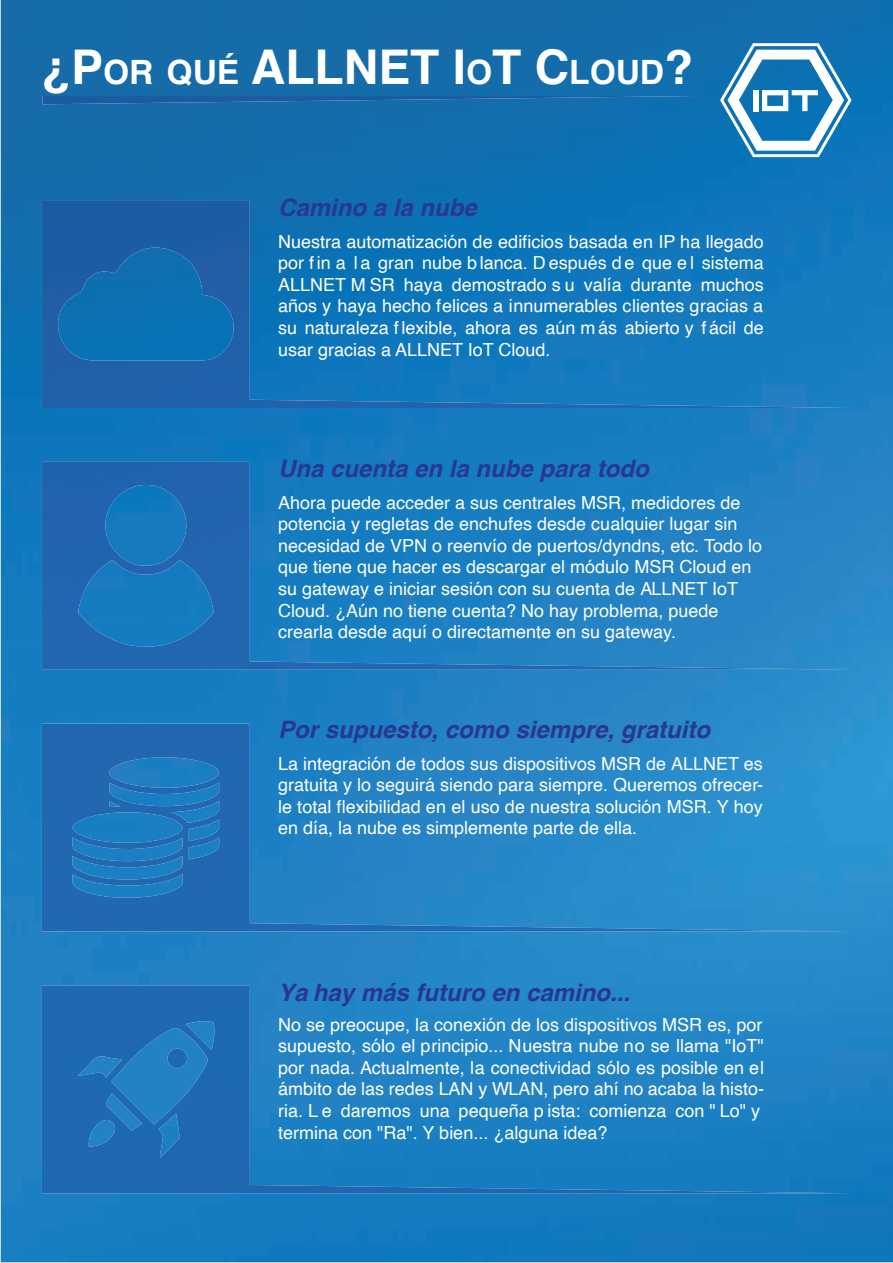
<style>
.page{position:relative;width:893px;height:1263px;background:#fff}
.page>*{position:absolute;margin:0;border:0;box-sizing:border-box;transform-origin:0 0}
.t1{font:700 47.85px "Helvetica";color:#fff}
.t2{font:italic 700 24px "Helvetica";color:#283890}
.t3{font:18px/21.6px "Helvetica";color:#fff;text-align:justify}
.s1{font-size:33.45px}
</style>
<div class="page">
<img style="left:1px;top:0;width:892px;height:1262px">
<img style="left:42px;top:462px;width:808px;height:208px">
<img style="left:42px;top:724px;width:808px;height:207px">
<img style="left:42px;top:985px;width:808px;height:208px">
<img style="left:42px;top:200px;width:808px;height:208px">
<img style="left:43px;top:96px;width:654px;height:8px">
<svg style="left:720px;top:43px;width:132px;height:114px"></svg>
<h1 class="t1" style="left:42px;top:28px;width:653px">¿P<span class="s1">OR QUÉ</span> ALLNET I<span class="s1">O</span>T C<span class="s1">LOUD</span>?</h1>
<h2 class="t2" style="left:278px;top:188px;width:200px">Camino a la nube</h2>
<p class="t3" style="left:278px;top:231px;width:487px">Nuestra automatización de edificios basada en IP ha llegado por f in a l a gran nube b lanca. D espués d e que e l sistema ALLNET M SR haya demostrado s u valía durante muchos años y haya hecho felices a innumerables clientes gracias a su naturaleza f lexible, ahora es aún m ás abierto y f ácil de usar gracias a ALLNET IoT Cloud.</p>
<h2 class="t2" style="left:278px;top:449px;width:372px">Una cuenta en la nube para todo</h2>
<p class="t3" style="left:278px;top:492px;width:486px;text-align:left">Ahora puede acceder a sus centrales MSR, medidores de potencia y regletas de enchufes desde cualquier lugar sin necesidad de VPN o reenvío de puertos/dyndns, etc. Todo lo que tiene que hacer es descargar el módulo MSR Cloud en su gateway e iniciar sesión con su cuenta de ALLNET IoT Cloud. ¿Aún no tiene cuenta? No hay problema, puede crearla desde aquí o directamente en su gateway.</p>
<h2 class="t2" style="left:278px;top:710px;width:434px">Por supuesto, como siempre, gratuito</h2>
<p class="t3" style="left:278px;top:753px;width:486px">La integración de todos sus dispositivos MSR de ALLNET es gratuita y lo seguirá siendo para siempre. Queremos ofrecer&shy;le total flexibilidad en el uso de nuestra solución MSR. Y hoy en día, la nube es simplemente parte de ella.</p>
<h2 class="t2" style="left:278px;top:972px;width:354px">Ya hay más futuro en camino...</h2>
<p class="t3" style="left:278px;top:1014px;width:488px;text-align:left">No se preocupe, la conexión de los dispositivos MSR es, por supuesto, sólo el principio... Nuestra nube no se llama "IoT" por nada. Actualmente, la conectividad sólo es posible en el ámbito de las redes LAN y WLAN, pero ahí no acaba la histo&shy;ria. L e daremos una pequeña p ista: comienza con " Lo" y termina con "Ra". Y bien... ¿alguna idea?</p>
</div>
